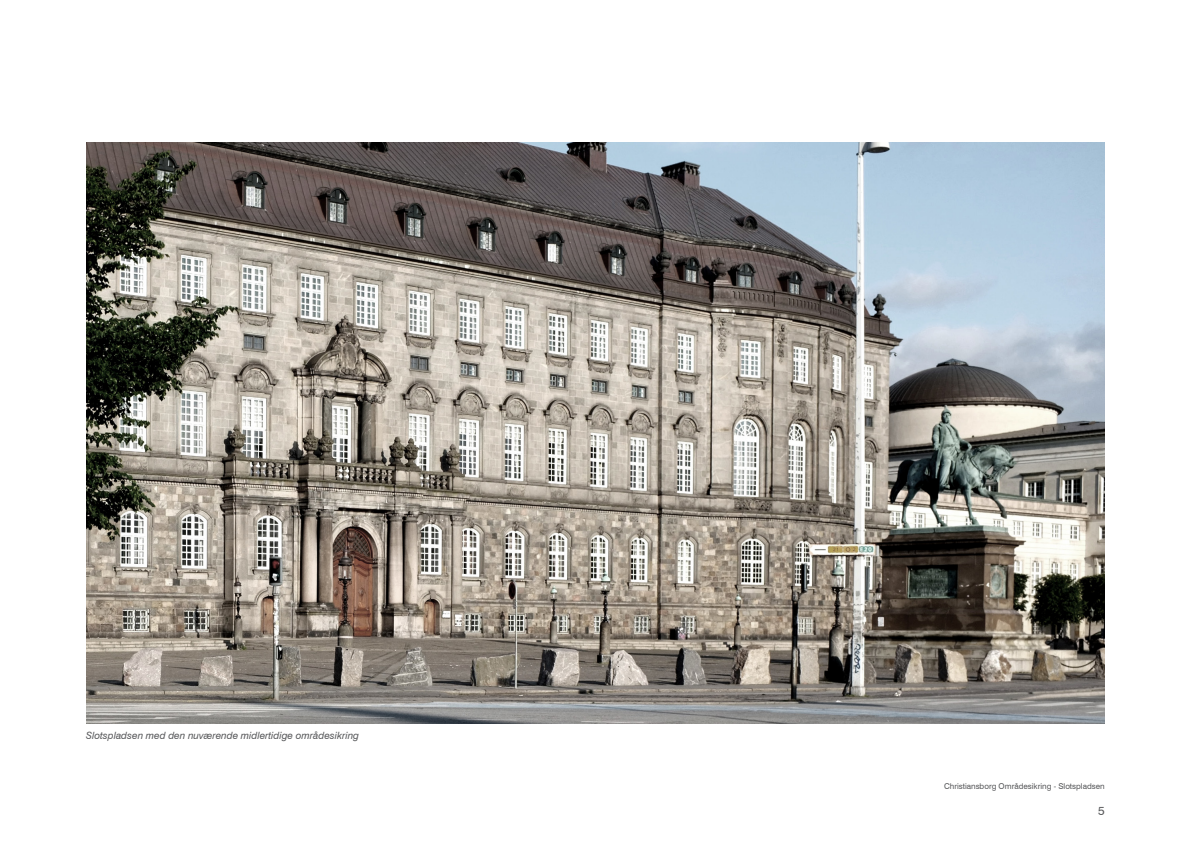
<style>
.page{position:relative;width:1191px;height:842px;background:#fff}
.page>*{position:absolute;margin:0;border:0;box-sizing:border-box;transform-origin:0 0}
.t1{font:12px "Swiss 721 BT";color:#57585a}
.t2{font:italic 10px "Swiss 721 BT";color:#57585a}
.t3{font:8px "Swiss 721 BT";color:#57585a}
</style>
<div class="page">
<img style="left:86px;top:142px;width:1018px;height:581px">
<p class="t2" style="left:86px;top:731px;width:274px">Slotspladsen med den nuværende midlertidige områdesikring</p>
<p class="t3" style="left:944px;top:782px;width:162px">Christiansborg Områdesikring - Slotspladsen</p>
<p class="t1" style="left:1098px;top:803px;width:8px">5</p>
</div>
